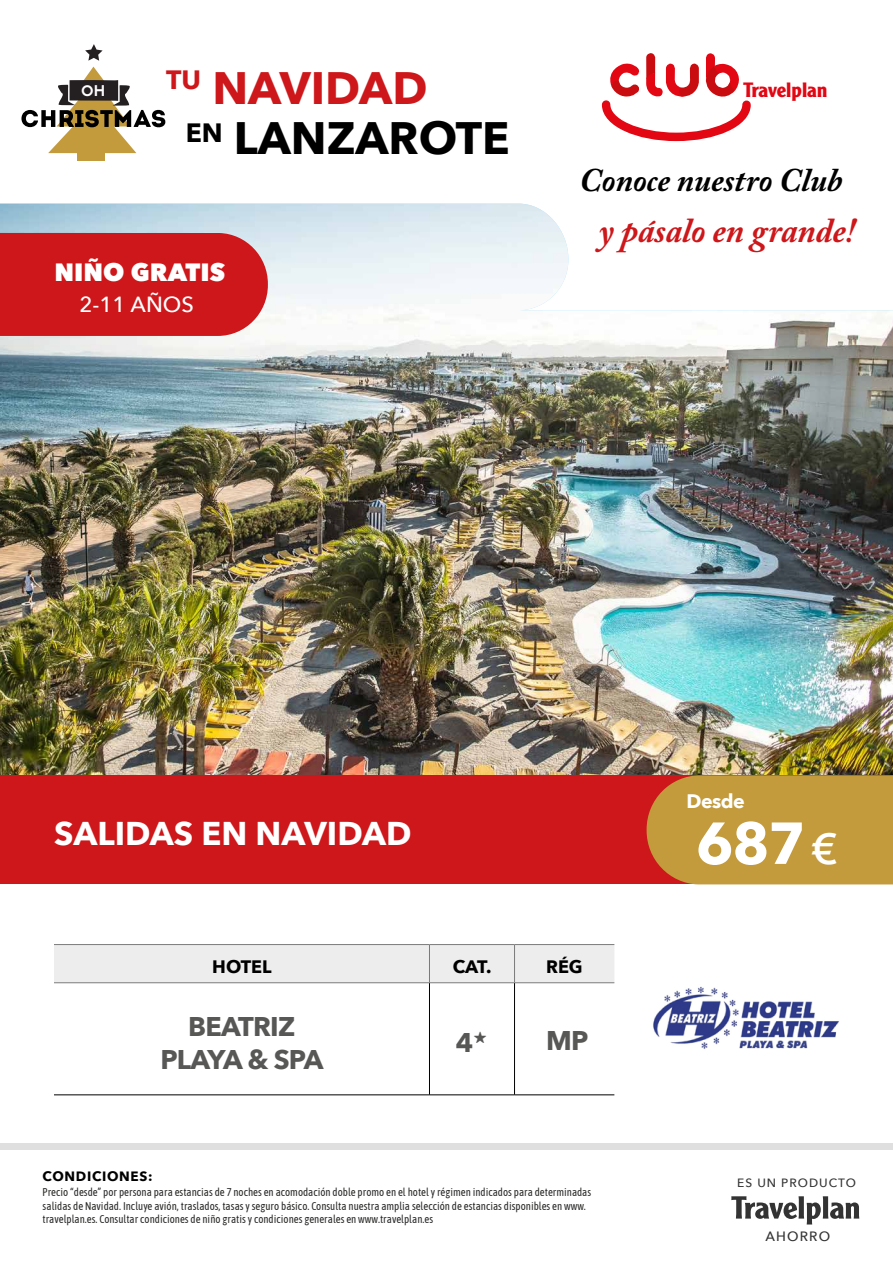
<style>
.page{position:relative;width:893px;height:1263px;background:#fff}
.page>*{position:absolute;margin:0;border:0;box-sizing:border-box;transform-origin:0 0}
.t1{font:700 58.5px "Avenir Next";color:#fff}
.t2{font:700 45.3px/50.2px "Avenir Next";color:#000}
.t3{font:italic 700 34.5px "Adobe Caslon Pro";color:#cd171a}
.t4{font:italic 700 32.85px "Adobe Caslon Pro";color:#000}
.t5{font:700 32.85px "Avenir Next";color:#fff}
.t6{font:700 27px/32.4px "Avenir Next";letter-spacing:-.03em;color:#575756;text-align:center}
.t7{font:800 24.9px "Avenir Next";color:#fff}
.t8{font:500 21.9px "Avenir Next";color:#fff}
.t9{font:700 20.25px "Clearface Gothic LT Std";color:#e30613}
.t10{font:700 19.5px "Avenir Next";letter-spacing:-.025em;color:#fff}
.t11{font:700 18px "Avenir Next";color:#000}
.t12{font:600 14.55px "COCOGOOSE";color:#fff}
.t13{font:700 13.5px "Avenir Next";letter-spacing:.05em;color:#000}
.t14{font:500 13.5px "Avenir Next";letter-spacing:.085em;color:#333}
.t15{font:500 12px "Avenir Next";letter-spacing:.085em;color:#333}
.t16{font:11.25px/13.5px "Asap Condensed";color:#282827;scale:.95 1}
.s1{color:#cd171a}
.s2{font-weight:600;font-size:43.5px}
</style>
<div class="page">
<img style="left:0;top:204px;width:893px;height:571px">
<svg style="left:731px;top:1196px;width:128px;height:28px"></svg>
<div style="left:0;top:1143px;width:893px;height:7px;background:#dadada"></div>
<div style="left:0;top:775px;width:893px;height:109px;background:#cd171a"></div>
<div style="left:647px;top:775px;width:246px;height:109px;background:#c39a3c"></div>
<div style="left:78px;top:153px;width:27px;height:8px;background:#c39a3c"></div>
<svg style="left:21px;top:67px;width:144px;height:86px"></svg>
<svg style="left:85px;top:44px;width:18px;height:17px"></svg>
<div style="left:54px;top:945px;width:560px;height:37px;background:#ededed"></div>
<hr style="left:54px;top:1094px;width:375px;height:1px;background:#000">
<hr style="left:429px;top:1094px;width:85px;height:1px;background:#000">
<hr style="left:514px;top:1094px;width:100px;height:1px;background:#000">
<hr style="left:429px;top:983px;width:1px;height:112px;background:#000">
<hr style="left:514px;top:983px;width:1px;height:112px;background:#000">
<hr style="left:54px;top:944px;width:375px;height:1px;background:#7c7b7b">
<hr style="left:429px;top:944px;width:85px;height:1px;background:#7c7b7b">
<hr style="left:514px;top:944px;width:100px;height:1px;background:#7c7b7b">
<hr style="left:429px;top:945px;width:1px;height:37px;background:#7c7b7b">
<hr style="left:514px;top:945px;width:1px;height:37px;background:#7c7b7b">
<hr style="left:54px;top:982px;width:375px;height:1px;background:#7c7b7b">
<hr style="left:429px;top:982px;width:85px;height:1px;background:#7c7b7b">
<hr style="left:514px;top:982px;width:100px;height:1px;background:#7c7b7b">
<svg style="left:602px;top:53px;width:149px;height:88px"></svg>
<img style="left:653px;top:986px;width:186px;height:63px">
<div style="left:0;top:233px;width:268px;height:103px;background:#cd171a"></div>
<p class="t12" style="left:81px;top:81px;width:25px">OH</p>
<h2 class="t2" style="left:186px;top:62px;width:326px;text-indent:-20px"><sup>TU</sup> <span class="s1">NAVIDAD<br></span><sup>EN</sup> LANZAROTE</h2>
<h3 class="t7" style="left:55px;top:257px;width:172px">NIÑO GRATIS</h3>
<h3 class="t8" style="left:80px;top:286px;width:116px">2-11 AÑOS</h3>
<h3 class="t9" style="left:743px;top:78px;width:85px">Travelplan</h3>
<h3 class="t4" style="left:580px;top:161px;width:264px">Conoce nuestro Club</h3>
<h3 class="t3" style="left:599px;top:210px;width:258px">y pásalo en grande!</h3>
<h3 class="t5" style="left:54px;top:805px;width:359px">SALIDAS EN NAVIDAD</h3>
<h3 class="t10" style="left:686px;top:784px;width:60px">Desde</h3>
<h1 class="t1" style="left:696px;top:793px;width:143px">687<span class="s2">€</span></h1>
<h3 class="t11" style="left:212px;top:951px;width:61px">HOTEL</h3>
<h3 class="t11" style="left:453px;top:951px;width:40px">CAT.</h3>
<h3 class="t11" style="left:546px;top:951px;width:38px">RÉG</h3>
<h3 class="t6" style="left:160px;top:1010px;width:164px">BEATRIZ<br>PLAYA &amp; SPA</h3>
<h3 class="t6" style="left:456px;top:1026px;width:34px">4<sup>*</sup></h3>
<h3 class="t6" style="left:546px;top:1024px;width:44px">MP</h3>
<p class="t13" style="left:43px;top:1165px;width:112px">CONDICIONES:</p>
<p class="t16" style="left:43px;top:1185px;width:579px">Precio “desde” por persona para estancias de 7 noches en acomodación doble promo en el hotel y régimen indicados para determinadas salidas de Navidad. Incluye avión, traslados, tasas y seguro básico. Consulta nuestra amplia selección de estancias disponibles en www. travelplan.es. Consultar condiciones de niño gratis y condiciones generales en www.travelplan.es</p>
<p class="t15" style="left:737px;top:1173px;width:120px">ES UN PRODUCTO</p>
<p class="t14" style="left:765px;top:1224px;width:66px">AHORRO</p>
</div>
